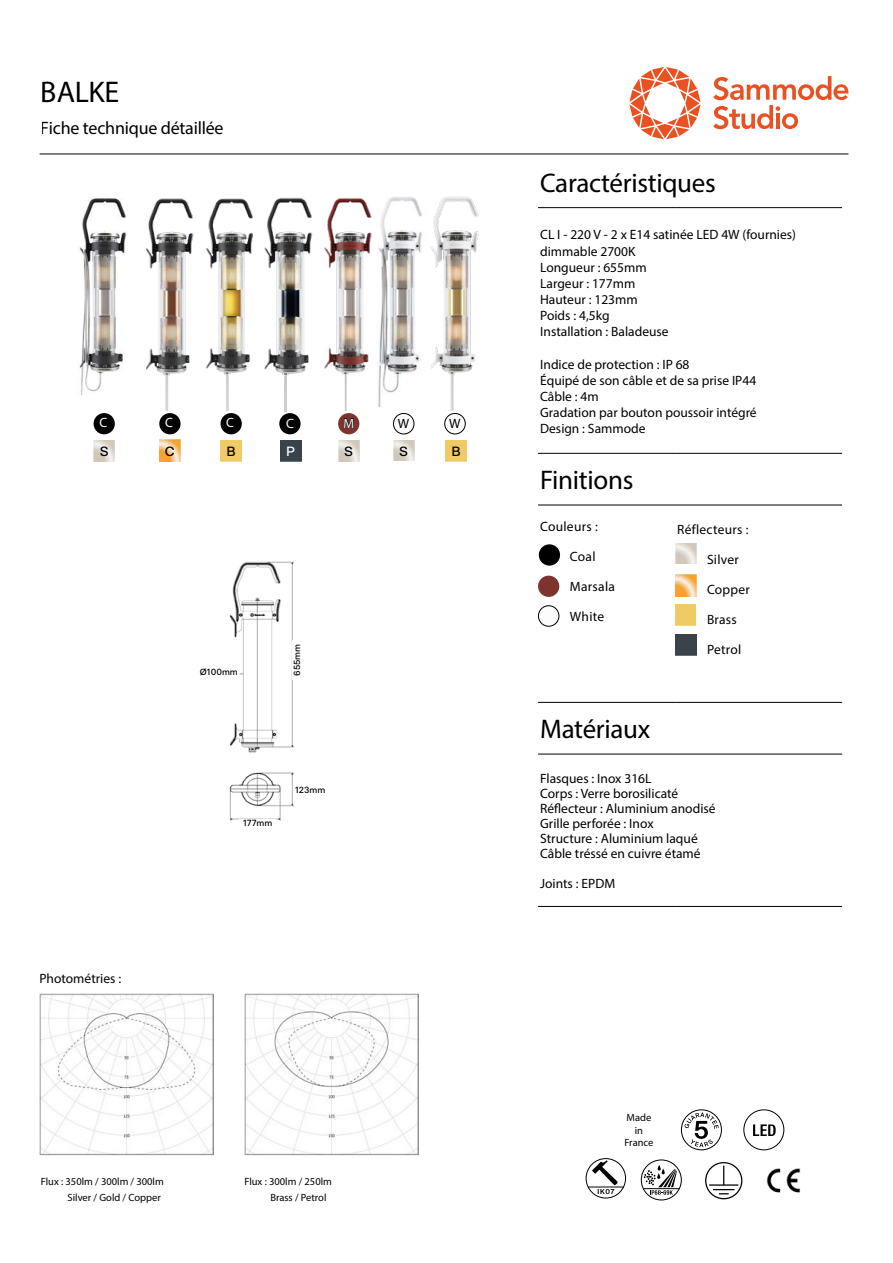
<style>
.page{position:relative;width:893px;height:1263px;background:#fff}
.page>*{position:absolute;margin:0;border:0;box-sizing:border-box;transform-origin:0 0}
.t1{font:30px "Myriad Pro";letter-spacing:-.01em;color:#000}
.TAB_-_Text_Num_Norma{font:27px "Myriad Pro";letter-spacing:-.01em;color:#000}
.t2{font:18px "Myriad Pro";letter-spacing:-.01em;color:#000}
.Texte_courant___List{font:13.5px/16.2px "Myriad Pro";color:#000}
.TAB_-_Text_Num_Norma-2{font:13.5px "Myriad Pro";letter-spacing:.02em;color:#000}
.Texte_courant_9pt{font:13.5px "Myriad Pro";color:#000}
.Texte_courant_9pt-2{font:500 13.5px "Scto Grotesk A";color:#000}
.Texte_courant_9pt-3{font:13.5px "Myriad Pro";color:#fff}
.Texte_courant_9pt-4{font:500 13.5px "Scto Grotesk A";color:#fff}
.Texte_courant_9pt-5{font:10.5px "Myriad Pro";color:#000}
.Texte_courant___List-2{font:500 9px "Scto Grotesk A";color:#000}
.t3{font:600 6.9px "Suisse Intl";color:#000}
</style>
<div class="page">
<img style="left:229px;top:561px;width:65px;height:260px">
<svg style="left:629px;top:67px;width:71px;height:72px"></svg>
<svg style="left:713px;top:76px;width:135px;height:53px"></svg>
<svg style="left:681px;top:1110px;width:40px;height:40px"></svg>
<div style="left:681px;top:1109px;width:41px;height:41px;border:1px solid #000;border-radius:50%"></div>
<svg style="left:684px;top:1112px;width:35px;height:35px"></svg>
<div style="left:744px;top:1109px;width:40px;height:41px;border:1px solid #000;border-radius:50%"></div>
<svg style="left:753px;top:1124px;width:23px;height:12px"></svg>
<svg style="left:586px;top:1158px;width:39px;height:40px"></svg>
<div style="left:586px;top:1158px;width:40px;height:40px;border:1px solid #000;border-radius:50%"></div>
<hr style="left:588px;top:1187px;width:36px;height:1px;background:#000">
<svg style="left:592px;top:1160px;width:26px;height:25px"></svg>
<img style="left:766px;top:1168px;width:35px;height:25px">
<svg style="left:705px;top:1162px;width:37px;height:37px"></svg>
<svg style="left:641px;top:1160px;width:40px;height:40px"></svg>
<div style="left:641px;top:1160px;width:40px;height:40px;border:1px solid #000;border-radius:50%"></div>
<svg style="left:644px;top:1165px;width:33px;height:30px"></svg>
<hr style="left:643px;top:1188px;width:36px;height:1px;background:#000">
<div style="left:293px;top:640px;width:12px;height:39px;background:#fff"></div>
<div style="left:293px;top:785px;width:35px;height:9px;background:#fff"></div>
<div style="left:240px;top:819px;width:36px;height:9px;background:#fff"></div>
<img style="left:79px;top:199px;width:48px;height:195px">
<img style="left:399px;top:197px;width:23px;height:180px">
<img style="left:325px;top:197px;width:74px;height:214px">
<img style="left:267px;top:197px;width:58px;height:214px">
<img style="left:208px;top:198px;width:59px;height:213px">
<img style="left:146px;top:198px;width:62px;height:213px">
<img style="left:431px;top:196px;width:48px;height:215px">
<div style="left:538px;top:576px;width:21px;height:21px;background:#7d342e;border-radius:50%"></div>
<div style="left:538px;top:605px;width:21px;height:22px;border:1px solid #000;border-radius:50%"></div>
<div style="left:539px;top:544px;width:21px;height:22px;background:#000;border-radius:50%"></div>
<hr style="left:538px;top:207px;width:137px;height:1px;background:#000">
<hr style="left:675px;top:207px;width:167px;height:1px;background:#000">
<hr style="left:538px;top:453px;width:137px;height:1px;background:#000">
<hr style="left:675px;top:453px;width:167px;height:1px;background:#000">
<hr style="left:538px;top:505px;width:137px;height:1px;background:#000">
<hr style="left:675px;top:505px;width:167px;height:1px;background:#000">
<hr style="left:538px;top:702px;width:137px;height:1px;background:#000">
<hr style="left:675px;top:702px;width:167px;height:1px;background:#000">
<hr style="left:538px;top:754px;width:137px;height:1px;background:#000">
<hr style="left:675px;top:754px;width:167px;height:1px;background:#000">
<hr style="left:538px;top:906px;width:137px;height:1px;background:#000">
<hr style="left:675px;top:906px;width:167px;height:1px;background:#000">
<img style="left:675px;top:543px;width:21px;height:21px">
<img style="left:675px;top:575px;width:21px;height:21px">
<img style="left:675px;top:634px;width:21px;height:22px">
<img style="left:676px;top:605px;width:20px;height:21px">
<img style="left:160px;top:440px;width:20px;height:21px">
<div style="left:159px;top:413px;width:22px;height:21px;background:#000;border-radius:50%"></div>
<div style="left:338px;top:413px;width:21px;height:21px;background:#7d342e;border-radius:50%"></div>
<svg style="left:344px;top:418px;width:10px;height:10px"></svg>
<div style="left:221px;top:413px;width:21px;height:21px;background:#000;border-radius:50%"></div>
<div style="left:94px;top:413px;width:21px;height:21px;background:#000;border-radius:50%"></div>
<img style="left:221px;top:440px;width:21px;height:22px">
<img style="left:94px;top:440px;width:21px;height:21px">
<img style="left:280px;top:440px;width:21px;height:22px">
<div style="left:279px;top:413px;width:22px;height:21px;background:#000;border-radius:50%"></div>
<img style="left:338px;top:441px;width:21px;height:20px">
<img style="left:393px;top:440px;width:21px;height:21px">
<div style="left:444px;top:413px;width:22px;height:21px;border:1px solid #000;border-radius:50%"></div>
<img style="left:446px;top:440px;width:21px;height:21px">
<div style="left:393px;top:413px;width:21px;height:21px;border:1px solid #000;border-radius:50%"></div>
<div style="left:200px;top:668px;width:38px;height:11px;background:#fff"></div>
<img style="left:39px;top:993px;width:175px;height:163px">
<img style="left:244px;top:993px;width:175px;height:163px">
<hr style="left:40px;top:154px;width:808px;height:1px;background:#000">
<h1 class="t1" style="left:41px;top:73px;width:80px">BALKE</h1>
<h3 class="t2" style="left:41px;top:117px;width:184px">Fiche technique détaillée</h3>
<p class="Texte_courant_9pt-3" style="left:99px;top:414px;width:9px">C</p>
<p class="Texte_courant_9pt-3" style="left:165px;top:414px;width:9px">C</p>
<p class="Texte_courant_9pt-3" style="left:226px;top:414px;width:9px">C</p>
<p class="Texte_courant_9pt-3" style="left:344px;top:415px;width:12px">M</p>
<p class="Texte_courant_9pt-2" style="left:100px;top:443px;width:10px">S</p>
<p class="Texte_courant_9pt-2" style="left:227px;top:443px;width:11px">B</p>
<p class="Texte_courant_9pt-4" style="left:286px;top:444px;width:10px">P</p>
<p class="Texte_courant_9pt-3" style="left:286px;top:415px;width:9px">C</p>
<p class="Texte_courant_9pt" style="left:398px;top:415px;width:13px">W</p>
<p class="Texte_courant_9pt-2" style="left:165px;top:443px;width:11px">B</p>
<p class="Texte_courant_9pt-2" style="left:344px;top:444px;width:10px">S</p>
<p class="Texte_courant_9pt-2" style="left:399px;top:443px;width:10px">S</p>
<p class="Texte_courant_9pt-2" style="left:165px;top:443px;width:11px">C</p>
<p class="Texte_courant_9pt" style="left:449px;top:415px;width:13px">W</p>
<p class="Texte_courant_9pt-2" style="left:452px;top:443px;width:11px">B</p>
<p class="Texte_courant_9pt" style="left:39px;top:970px;width:83px">Photométries :</p>
<p class="Texte_courant___List-2" style="left:200px;top:666px;width:39px">Ø100mm</p>
<p class="Texte_courant___List-2" style="left:292px;top:676px;width:33px;rotate:-90deg">655mm</p>
<p class="Texte_courant___List-2" style="left:243px;top:818px;width:31px">177mm</p>
<p class="Texte_courant___List-2" style="left:295px;top:784px;width:32px">123mm</p>
<p class="Texte_courant_9pt-5" style="left:41px;top:1175px;width:124px">Flux : 350lm / 300lm / 300lm</p>
<p class="Texte_courant_9pt-5" style="left:68px;top:1191px;width:95px">Silver / Gold / Copper</p>
<p class="Texte_courant_9pt-5" style="left:244px;top:1175px;width:89px">Flux : 300lm / 250lm</p>
<p class="Texte_courant_9pt-5" style="left:270px;top:1191px;width:58px">Brass / Petrol</p>
<p class="TAB_-_Text_Num_Norma" style="left:540px;top:166px;width:177px">Caractéristiques</p>
<p class="Texte_courant___List" style="left:540px;top:227px;width:257px">CL I - 220 V - 2 x E14 satinée LED 4W (fournies) dimmable 2700K</p>
<p class="Texte_courant___List" style="left:540px;top:259px;width:108px">Longueur : 655mm</p>
<p class="Texte_courant___List" style="left:540px;top:275px;width:97px">Largeur : 177mm</p>
<p class="Texte_courant___List" style="left:540px;top:291px;width:99px">Hauteur : 123mm</p>
<p class="Texte_courant___List" style="left:540px;top:307px;width:71px">Poids : 4,5kg</p>
<p class="Texte_courant___List" style="left:540px;top:324px;width:130px">Installation : Baladeuse</p>
<p class="Texte_courant___List" style="left:540px;top:356px;width:151px">Indice de protection : IP 68</p>
<p class="Texte_courant___List" style="left:540px;top:372px;width:218px">Équipé de son câble et de sa prise IP44</p>
<p class="Texte_courant___List" style="left:540px;top:388px;width:60px">Câble : 4m</p>
<p class="Texte_courant___List" style="left:540px;top:404px;width:218px">Gradation par bouton poussoir intégré</p>
<p class="Texte_courant___List" style="left:540px;top:420px;width:107px">Design : Sammode</p>
<p class="TAB_-_Text_Num_Norma" style="left:540px;top:463px;width:95px">Finitions</p>
<p class="TAB_-_Text_Num_Norma-2" style="left:540px;top:518px;width:59px">Couleurs :</p>
<p class="TAB_-_Text_Num_Norma-2" style="left:570px;top:548px;width:27px">Coal</p>
<p class="TAB_-_Text_Num_Norma-2" style="left:570px;top:578px;width:47px">Marsala</p>
<p class="TAB_-_Text_Num_Norma-2" style="left:570px;top:608px;width:36px">White</p>
<p class="TAB_-_Text_Num_Norma-2" style="left:677px;top:521px;width:73px">Réflecteurs :</p>
<p class="TAB_-_Text_Num_Norma-2" style="left:707px;top:551px;width:33px">Silver</p>
<p class="TAB_-_Text_Num_Norma-2" style="left:707px;top:581px;width:44px">Copper</p>
<p class="TAB_-_Text_Num_Norma-2" style="left:707px;top:611px;width:31px">Brass</p>
<p class="TAB_-_Text_Num_Norma-2" style="left:707px;top:641px;width:36px">Petrol</p>
<p class="TAB_-_Text_Num_Norma" style="left:540px;top:712px;width:112px">Matériaux</p>
<p class="Texte_courant___List" style="left:540px;top:770px;width:113px">Flasques : Inox 316L</p>
<p class="Texte_courant___List" style="left:540px;top:785px;width:140px">Corps : Verre borosilicaté</p>
<p class="Texte_courant___List" style="left:540px;top:800px;width:177px">Réflecteur : Aluminium anodisé</p>
<p class="Texte_courant___List" style="left:540px;top:815px;width:115px">Grille perforée : Inox</p>
<p class="Texte_courant___List" style="left:540px;top:830px;width:159px">Structure : Aluminium laqué</p>
<p class="Texte_courant___List" style="left:540px;top:845px;width:162px">Câble tréssé en cuivre étamé</p>
<p class="Texte_courant___List" style="left:540px;top:875px;width:77px">Joints : EPDM</p>
<p class="Texte_courant_9pt-5" style="left:627px;top:1111px;width:26px">Made</p>
<p class="Texte_courant_9pt-5" style="left:635px;top:1124px;width:10px">in</p>
<p class="Texte_courant_9pt-5" style="left:624px;top:1136px;width:31px">France</p>
<p class="t3" style="left:597px;top:1188px;width:18px">IK07</p>
</div>
